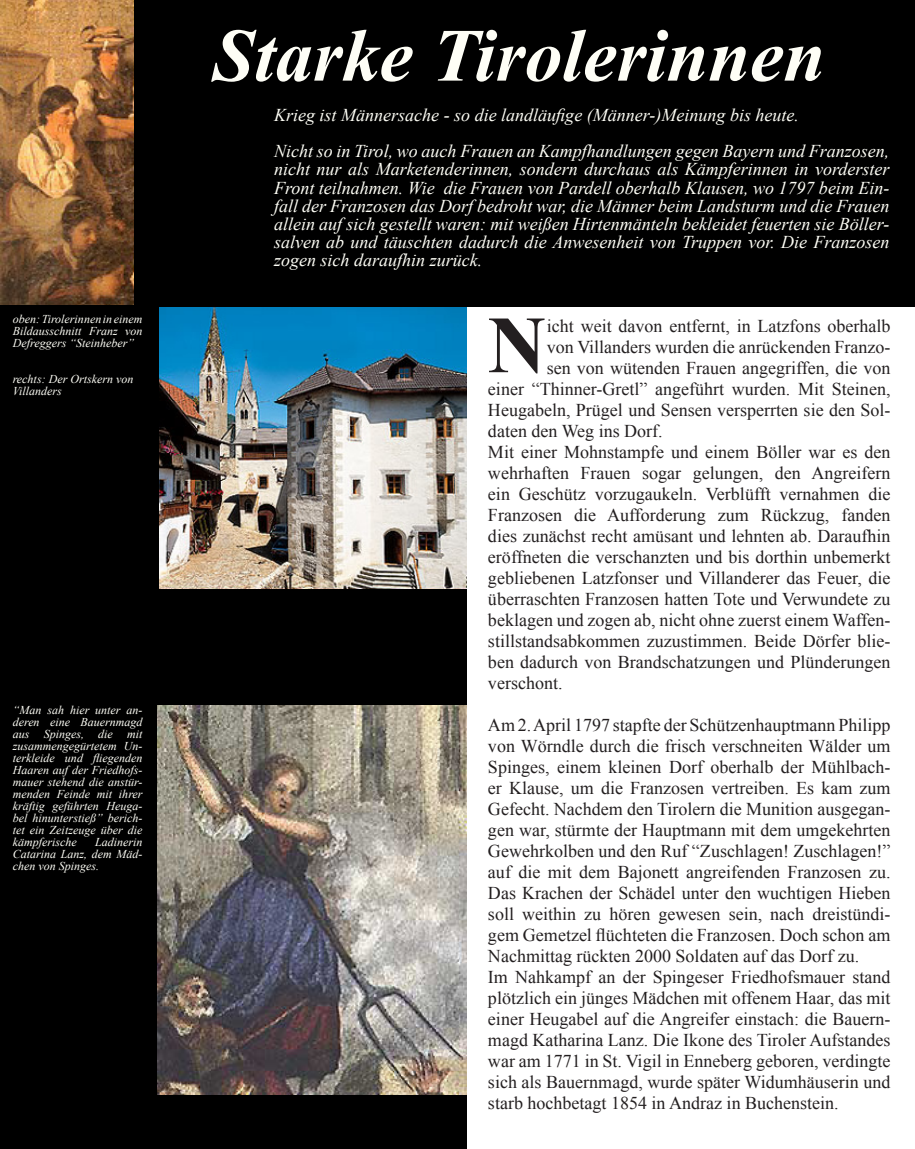
<style>
.page{position:relative;width:915px;height:1149px;background:#fff}
.page>*{position:absolute;margin:0;border:0;box-sizing:border-box;transform-origin:0 0}
.t1{font:700 81px "Times New Roman";color:#231f20}
.t2{font:italic 700 75px "Times New Roman";color:#fefef6}
.t3{font:18px/21px "Times New Roman";color:#231f20;text-align:justify}
.t4{font:italic 18px/18px "Times New Roman";color:#fefef6;text-align:justify}
.t5{font:italic 12px/12px "Times New Roman";color:#fefef6;text-align:justify}
</style>
<div class="page">
<img style="left:0;top:0;width:134px;height:305px">
<div style="left:0;top:305px;width:466px;height:843px;background:#000"></div>
<img style="left:159px;top:307px;width:307px;height:281px">
<img style="left:157px;top:705px;width:309px;height:389px">
<div style="left:134px;top:0;width:780px;height:306px;background:#000"></div>
<p class="t5" style="left:13px;top:313px;width:131px">oben: Tirolerinnen in einem Bildausschnitt Franz von Defreggers “Steinheber”</p>
<p class="t5" style="left:13px;top:373px;width:122px">rechts: Der Ortskern von</p>
<p class="t5" style="left:13px;top:385px;width:51px">Villanders</p>
<p class="t5" style="left:13px;top:703px;width:131px">“Man sah hier unter an&shy;deren eine Bauernmagd aus Spinges, die mit zusammengegürtetem Un&shy;terkleide und fliegenden Haaren auf der Friedhofs&shy;mauer stehend die anstür&shy;menden Feinde mit ihrer kräftig geführten Heuga&shy;bel hinunterstieß” berich&shy;tet ein Zeitzeuge über die kämpferische</p>
<p class="t5" style="left:13px;top:835px;width:131px;text-indent:82px">Ladinerin Catarina Lanz, dem Mäd&shy;chen von Spinges.</p>
<p class="t2" style="left:213px;top:3px;width:613px">Starke Tirolerinnen</p>
<p class="t4" style="left:274px;top:106px;width:526px">Krieg ist Männersache - so die landläufige (Männer-)Meinung bis heute.</p>
<p class="t4" style="left:274px;top:142px;width:616px">Nicht so in Tirol, wo auch Frauen an Kampfhandlungen gegen Bayern und Franzosen, nicht nur als Marketenderinnen, sondern durchaus als Kämpferinnen in vorderster Front teilnahmen. Wie die Frauen von Pardell oberhalb Klausen, wo 1797 beim Ein&shy;fall der Franzosen das Dorf bedroht war, die Männer beim Landsturm und die Frauen allein auf sich gestellt waren: mit weißen Hirtenmänteln bekleidet feuerten sie Böller&shy;salven ab und täuschten dadurch die Anwesenheit von Truppen vor. Die Franzosen zogen sich daraufhin zurück.</p>
<p class="t1" style="left:487px;top:289px;width:60px">N</p>
<p class="t3" style="left:546px;top:315px;width:345px">icht weit davon entfernt, in Latzfons oberhalb</p>
<p class="t3" style="left:546px;top:336px;width:345px">von Villanders wurden die anrückenden Franzo-</p>
<p class="t3" style="left:546px;top:357px;width:345px">sen von wütenden Frauen angegriffen, die von</p>
<p class="t3" style="left:488px;top:378px;width:404px">einer “Thinner-Gretl” angeführt wurden. Mit Steinen,</p>
<p class="t3" style="left:488px;top:399px;width:404px">Heugabeln, Prügel und Sensen versperrten sie den Sol-</p>
<p class="t3" style="left:488px;top:420px;width:176px">daten den Weg ins Dorf.</p>
<p class="t3" style="left:488px;top:441px;width:404px">Mit einer Mohnstampfe und einem Böller war es den wehrhaften Frauen sogar gelungen, den Angreifern ein Geschütz vorzugaukeln. Verblüfft vernahmen die Franzosen die Aufforderung zum Rückzug, fanden dies zunächst recht amüsant und lehnten ab. Daraufhin eröffneten die verschanzten und bis dorthin unbemerkt gebliebenen Latzfonser und Villanderer das Feuer, die überraschten Franzosen hatten Tote und Verwundete zu beklagen und zogen ab, nicht ohne zuerst einem Waffen&shy;stillstandsabkommen zuzustimmen. Beide Dörfer blie&shy;ben dadurch von Brandschatzungen und Plünderungen verschont.</p>
<p class="t3" style="left:488px;top:714px;width:404px">Am 2. April 1797 stapfte der Schützenhauptmann Philipp von Wörndle durch die frisch verschneiten Wälder um Spinges, einem kleinen Dorf oberhalb der Mühlbach&shy;er Klause, um die Franzosen vertreiben. Es kam zum Gefecht. Nachdem den Tirolern die Munition ausgegan&shy;gen war, stürmte der Hauptmann mit dem umgekehrten Gewehrkolben und den Ruf “Zuschlagen! Zuschlagen!”</p>
<p class="t3" style="left:488px;top:861px;width:404px">auf die mit dem Bajonett angreifenden Franzosen zu.<br>Das Krachen der Schädel unter den wuchtigen Hieben soll weithin zu hören gewesen sein, nach dreistündi&shy;gem Gemetzel flüchteten die Franzosen. Doch schon am Nachmittag rückten 2000 Soldaten auf das Dorf zu.</p>
<p class="t3" style="left:488px;top:966px;width:404px">Im Nahkampf an der Spingeser Friedhofsmauer stand plötzlich ein jünges Mädchen mit offenem Haar, das mit einer Heugabel auf die Angreifer einstach: die Bauern&shy;magd Katharina Lanz. Die Ikone des Tiroler Aufstandes war am 1771 in St. Vigil in Enneberg geboren, verdingte sich als Bauernmagd, wurde später Widumhäuserin und starb hochbetagt 1854 in Andraz in Buchenstein.</p>
</div>
